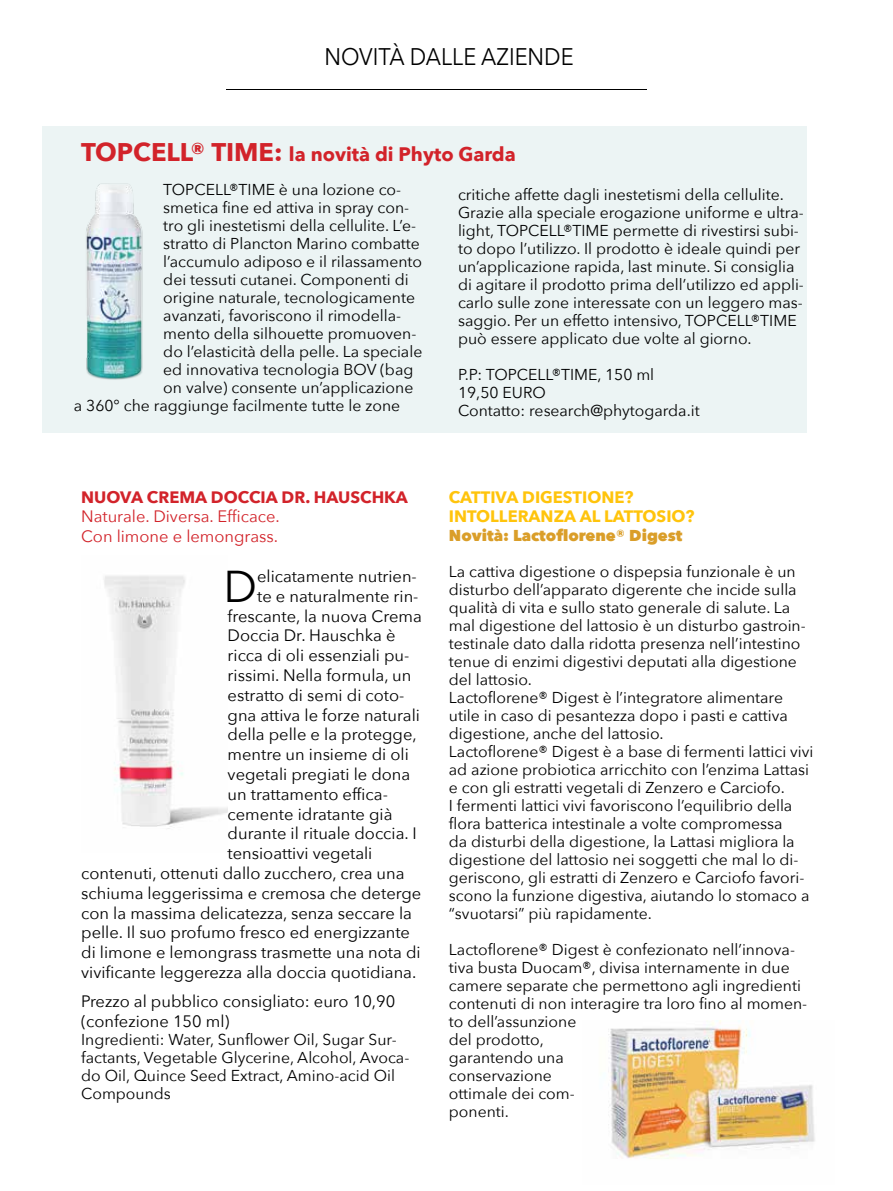
<style>
.page{position:relative;width:893px;height:1191px;background:#fff}
.page>*{position:absolute;margin:0;border:0;box-sizing:border-box;transform-origin:0 0}
.t1{font:44.4px "Avenir Next";color:#000}
.t2{font:24px "Avenir Next";color:#000;scale:.91 1}
.t3{font:700 19.5px "Avenir Next";color:#d2232a}
.t4{font:16.5px/19.8px "Avenir Next";color:#000}
.t5{font:16.5px/19.8px "Avenir Next";color:#d2232a}
.t6{font:700 16.5px/19.8px "Avenir Next";color:#ffc40c}
.t7{font:700 16.5px "Avenir Next";color:#d2232a}
.t8{font:15.75px/18px "Avenir Next";color:#000}
.t9{font:800 15.75px "Avenir Next";color:#da9e29}
.s1{font-size:25.5px}
</style>
<div class="page">
<div style="left:43px;top:126px;width:764px;height:306px;background:#ecf4f4"></div>
<hr style="left:226px;top:89px;width:421px;height:1px;background:#000">
<img style="left:86px;top:183px;width:57px;height:197px">
<img style="left:104px;top:575px;width:124px;height:254px">
<img style="left:608px;top:1021px;width:207px;height:138px">
<h2 class="t2" style="left:324px;top:36px;width:275px">NOVITÀ DALLE AZIENDE</h2>
<p class="t3" style="left:81px;top:137px;width:436px"><span class="s1">TOPCELL® TIME:</span> la novità di Phyto Garda</p>
<p class="t8" style="left:163px;top:180px;width:239px">TOPCELL®TIME è una lozione co-</p>
<p class="t8" style="left:163px;top:198px;width:247px">smetica fine ed attiva in spray con-</p>
<p class="t8" style="left:163px;top:216px;width:254px">tro gli inestetismi della cellulite. L’e-</p>
<p class="t8" style="left:163px;top:234px;width:258px">stratto di Plancton Marino combatte</p>
<p class="t8" style="left:163px;top:252px;width:260px">l’accumulo adiposo e il rilassamento</p>
<p class="t8" style="left:163px;top:270px;width:247px">dei tessuti cutanei. Componenti di</p>
<p class="t8" style="left:163px;top:288px;width:253px">origine naturale, tecnologicamente</p>
<p class="t8" style="left:163px;top:306px;width:239px">avanzati, favoriscono il rimodella-</p>
<p class="t8" style="left:163px;top:324px;width:255px">mento della silhouette promuoven-</p>
<p class="t8" style="left:163px;top:342px;width:261px">do l’elasticità della pelle. La speciale</p>
<p class="t8" style="left:163px;top:360px;width:252px">ed innovativa tecnologia BOV (bag</p>
<p class="t8" style="left:163px;top:378px;width:252px">on valve) consente un’applicazione</p>
<p class="t8" style="left:74px;top:396px;width:328px">a 360° che raggiunge facilmente tutte le zone</p>
<p class="t8" style="left:458px;top:185px;width:347px">critiche affette dagli inestetismi della cellulite.<br>Grazie alla speciale erogazione uniforme e ultra&shy;light, TOPCELL®TIME permette di rivestirsi subi&shy;to dopo l’utilizzo. Il prodotto è ideale quindi per un’applicazione rapida, last minute. Si consiglia di agitare il prodotto prima dell’utilizzo ed appli&shy;carlo sulle zone interessate con un leggero mas&shy;saggio. Per un effetto intensivo, TOPCELL®TIME può essere applicato due volte al giorno.</p>
<p class="t8" style="left:458px;top:365px;width:243px">P.P: TOPCELL®TIME, 150 ml<br>19,50 EURO<br>Contatto: research@phytogarda.it</p>
<p class="t7" style="left:81px;top:482px;width:328px">NUOVA CREMA DOCCIA DR. HAUSCHKA</p>
<p class="t5" style="left:81px;top:506px;width:200px">Naturale. Diversa. Efficace.<br>Con limone e lemongrass.</p>
<h1 class="t1" style="left:223px;top:549px;width:35px">D</h1>
<p class="t4" style="left:257px;top:565px;width:161px">elicatamente nutrien-</p>
<p class="t4" style="left:257px;top:585px;width:163px">te e naturalmente rin-</p>
<p class="t4" style="left:228px;top:605px;width:196px">frescante, la nuova Crema</p>
<p class="t4" style="left:228px;top:625px;width:169px">Doccia Dr. Hauschka è</p>
<p class="t4" style="left:228px;top:645px;width:183px">ricca di oli essenziali pu-</p>
<p class="t4" style="left:228px;top:664px;width:185px">rissimi. Nella formula, un</p>
<p class="t4" style="left:228px;top:684px;width:178px">estratto di semi di coto-</p>
<p class="t4" style="left:228px;top:704px;width:194px">gna attiva le forze naturali</p>
<p class="t4" style="left:228px;top:724px;width:191px">della pelle e la protegge,</p>
<p class="t4" style="left:228px;top:744px;width:183px">mentre un insieme di oli</p>
<p class="t4" style="left:228px;top:763px;width:184px">vegetali pregiati le dona</p>
<p class="t4" style="left:228px;top:783px;width:162px">un trattamento effica-</p>
<p class="t4" style="left:228px;top:803px;width:166px">cemente idratante già</p>
<p class="t4" style="left:228px;top:823px;width:191px">durante il rituale doccia. I</p>
<p class="t4" style="left:228px;top:843px;width:146px">tensioattivi vegetali</p>
<p class="t4" style="left:81px;top:862px;width:325px">contenuti, ottenuti dallo zucchero, crea una</p>
<p class="t4" style="left:81px;top:882px;width:342px">schiuma leggerissima e cremosa che deterge</p>
<p class="t4" style="left:81px;top:902px;width:332px">con la massima delicatezza, senza seccare la</p>
<p class="t4" style="left:81px;top:922px;width:330px">pelle. Il suo profumo fresco ed energizzante</p>
<p class="t4" style="left:81px;top:942px;width:341px">di limone e lemongrass trasmette una nota di</p>
<p class="t4" style="left:81px;top:961px;width:337px">vivificante leggerezza alla doccia quotidiana.</p>
<p class="t4" style="left:81px;top:990px;width:316px">Prezzo al pubblico consigliato: euro 10,90 (confezione 150 ml)</p>
<p class="t8" style="left:81px;top:1029px;width:330px">Ingredienti: Water, Sunflower Oil, Sugar Sur&shy;factants, Vegetable Glycerine, Alcohol, Avoca&shy;do Oil, Quince Seed Extract, Amino-acid Oil Compounds</p>
<p class="t6" style="left:449px;top:487px;width:247px">CATTIVA DIGESTIONE?<br>INTOLLERANZA AL LATTOSIO?</p>
<p class="t9" style="left:449px;top:525px;width:235px">Novità: Lactoflorene® Digest</p>
<p class="t8" style="left:449px;top:561px;width:366px">La cattiva digestione o dispepsia funzionale è un disturbo dell’apparato digerente che incide sulla qualità di vita e sullo stato generale di salute. La mal digestione del lattosio è un disturbo gastroin&shy;testinale dato dalla ridotta presenza nell’intestino tenue di enzimi digestivi deputati alla digestione del lattosio.<br>Lactoflorene® Digest è l’integratore alimentare utile in caso di pesantezza dopo i pasti e cattiva digestione, anche del lattosio.<br>Lactoflorene® Digest è a base di fermenti lattici vivi ad azione probiotica arricchito con l’enzima Lattasi e con gli estratti vegetali di Zenzero e Carciofo.<br>I fermenti lattici vivi favoriscono l’equilibrio della flora batterica intestinale a volte compromessa<br>da disturbi della digestione, la Lattasi migliora la digestione del lattosio nei soggetti che mal lo di&shy;geriscono, gli estratti di Zenzero e Carciofo favori&shy;scono la funzione digestiva, aiutando lo stomaco a “svuotarsi” più rapidamente.</p>
<p class="t8" style="left:449px;top:939px;width:360px">Lactoflorene® Digest è confezionato nell’innova&shy;tiva busta Duocam®, divisa internamente in due camere separate che permettono agli ingredienti contenuti di non interagire tra loro fino al momen&shy;to dell’assunzione<br>del prodotto,<br>garantendo una<br>conservazione<br>ottimale dei com-<br>ponenti.</p>
</div>
